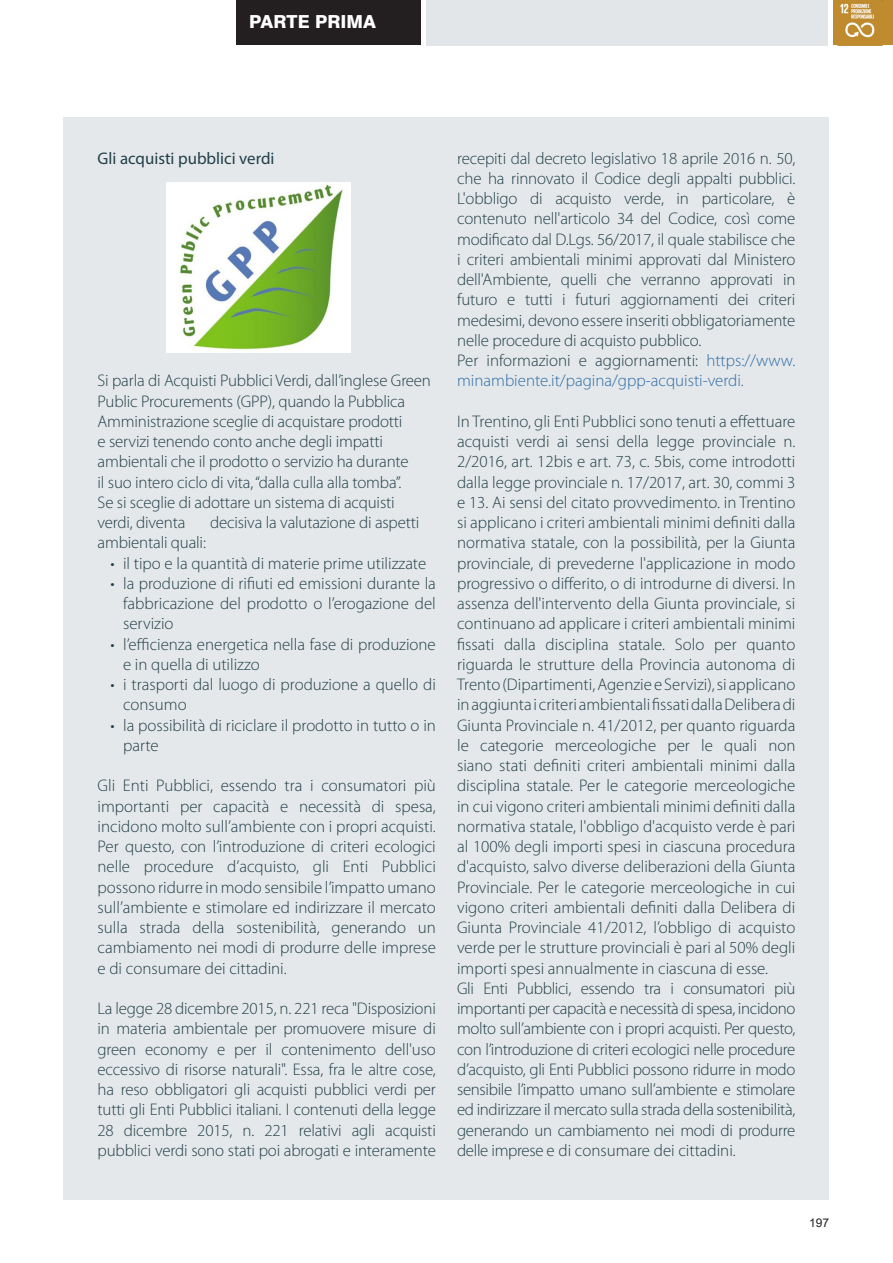
<style>
.page{position:relative;width:893px;height:1263px;background:#fff}
.page>*{position:absolute;margin:0;border:0;box-sizing:border-box;transform-origin:0 0}
.t1{font:800 18px "Swiss 721 BT";color:#fff}
.t2{font:300 16.8px/20.2px "Myriad Pro";color:#092a35}
.t3{font:16.8px "Myriad Pro";color:#092a35}
.t4{font:12px "Arial";color:#231f20}
.s1{color:#175d9e}
</style>
<div class="page">
<div style="left:236px;top:0;width:185px;height:45px;background:#231f20"></div>
<img style="left:833px;top:0;width:60px;height:45px">
<img style="left:838px;top:0;width:44px;height:45px">
<div style="left:426px;top:0;width:402px;height:45px;background:#e2e6e8"></div>
<div style="left:64px;top:117px;width:765px;height:1082px;background:#e2e6e8"></div>
<img style="left:166px;top:182px;width:185px;height:170px">
<p class="t1" style="left:249px;top:11px;width:128px">PARTE PRIMA</p>
<p class="t3" style="left:98px;top:148px;width:178px">Gli acquisti pubblici verdi</p>
<p class="t2" style="left:98px;top:371px;width:335px">Si parla di Acquisti Pubblici Verdi, dall’inglese Green Public Procurements (GPP), quando la Pubblica Amministrazione sceglie di acquistare prodotti<br>e servizi tenendo conto anche degli impatti ambientali che il prodotto o servizio ha durante<br>il suo intero ciclo di vita, “dalla culla alla tomba”.<br>Se si sceglie di adottare un sistema di acquisti verdi, diventa</p>
<p class="t2" style="left:210px;top:513px;width:211px">decisiva la valutazione di aspetti</p>
<p class="t2" style="left:98px;top:533px;width:110px">ambientali quali:</p>
<p class="t2" style="left:110px;top:553px;width:317px">• il tipo e la quantità di materie prime utilizzate</p>
<p class="t2" style="left:123px;top:573px;width:314px;text-align:justify;text-indent:-13px">• la produzione di rifiuti ed emissioni durante la fabbricazione del prodotto o l’erogazione del servizio</p>
<p class="t2" style="left:123px;top:634px;width:314px;text-indent:-13px">• l’efficienza energetica nella fase di produzione e in quella di utilizzo</p>
<p class="t2" style="left:123px;top:675px;width:314px;text-indent:-13px">• i trasporti dal luogo di produzione a quello di consumo</p>
<p class="t2" style="left:123px;top:715px;width:314px;text-indent:-13px">• la possibilità di riciclare il prodotto in tutto o in parte</p>
<p class="t2" style="left:98px;top:776px;width:340px;text-align:justify">Gli Enti Pubblici, essendo tra i consumatori più importanti per capacità e necessità di spesa, incidono molto sull’ambiente con i propri acquisti.<br>Per questo, con l’introduzione di criteri ecologici nelle procedure d’acquisto, gli Enti Pubblici possono ridurre in modo sensibile l’impatto umano sull’ambiente e stimolare ed indirizzare il mercato sulla strada della sostenibilità, generando un cambiamento nei modi di produrre delle imprese e di consumare dei cittadini.</p>
<p class="t2" style="left:98px;top:999px;width:340px;text-align:justify">La legge 28 dicembre 2015, n. 221 reca "Disposizioni in materia ambientale per promuovere misure di green economy e per il contenimento dell'uso eccessivo di risorse naturali". Essa, fra le altre cose, ha reso obbligatori gli acquisti pubblici verdi per tutti gli Enti Pubblici italiani. I contenuti della legge 28 dicembre 2015, n. 221 relativi agli acquisti pubblici verdi sono stati poi abrogati e interamente</p>
<p class="t2" style="left:457px;top:148px;width:340px">recepiti dal decreto legislativo 18 aprile 2016 n. 50, che ha rinnovato il Codice degli appalti pubblici.<br>L'obbligo di acquisto verde, in particolare, è contenuto nell'articolo 34 del Codice, così come modificato dal D.Lgs. 56/2017, il quale stabilisce che i criteri ambientali minimi approvati dal Ministero dell'Ambiente, quelli che verranno approvati in futuro e tutti i futuri aggiornamenti dei criteri medesimi, devono essere inseriti obbligatoriamente nelle procedure di acquisto pubblico.<br>Per informazioni e aggiornamenti: <span class="s1">https://www. minambiente.it/pagina/gpp-acquisti-verdi.</span></p>
<p class="t2" style="left:457px;top:411px;width:340px">In Trentino, gli Enti Pubblici sono tenuti a effettuare acquisti verdi ai sensi della legge provinciale n.<br>2/2016, art. 12bis e art. 73, c. 5bis, come introdotti dalla legge provinciale n. 17/2017, art. 30, commi 3 e 13. Ai sensi del citato provvedimento. in Trentino si applicano i criteri ambientali minimi definiti dalla normativa statale, con la possibilità, per la Giunta provinciale, di prevederne l'applicazione in modo progressivo o differito, o di introdurne di diversi. In assenza dell'intervento della Giunta provinciale, si continuano ad applicare i criteri ambientali minimi fissati dalla disciplina statale. Solo per quanto riguarda le strutture della Provincia autonoma di Trento (Dipartimenti, Agenzie e Servizi), si applicano in aggiunta i criteri ambientali fissati dalla Delibera di Giunta Provinciale n. 41/2012, per quanto riguarda le categorie merceologiche per le quali non siano stati definiti criteri ambientali minimi dalla disciplina statale. Per le categorie merceologiche in cui vigono criteri ambientali minimi definiti dalla normativa statale, l'obbligo d'acquisto verde è pari al 100% degli importi spesi in ciascuna procedura d'acquisto, salvo diverse deliberazioni della Giunta Provinciale. Per le categorie merceologiche in cui vigono criteri ambientali definiti dalla Delibera di Giunta Provinciale 41/2012, l’obbligo di acquisto verde per le strutture provinciali è pari al 50% degli importi spesi annualmente in ciascuna di esse.<br>Gli Enti Pubblici, essendo tra i consumatori più importanti per capacità e necessità di spesa, incidono molto sull’ambiente con i propri acquisti. Per questo, con l’introduzione di criteri ecologici nelle procedure d’acquisto, gli Enti Pubblici possono ridurre in modo sensibile l’impatto umano sull’ambiente e stimolare ed indirizzare il mercato sulla strada della sostenibilità, generando un cambiamento nei modi di produrre delle imprese e di consumare dei cittadini.</p>
<p class="t4" style="left:809px;top:1214px;width:22px">197</p>
</div>
